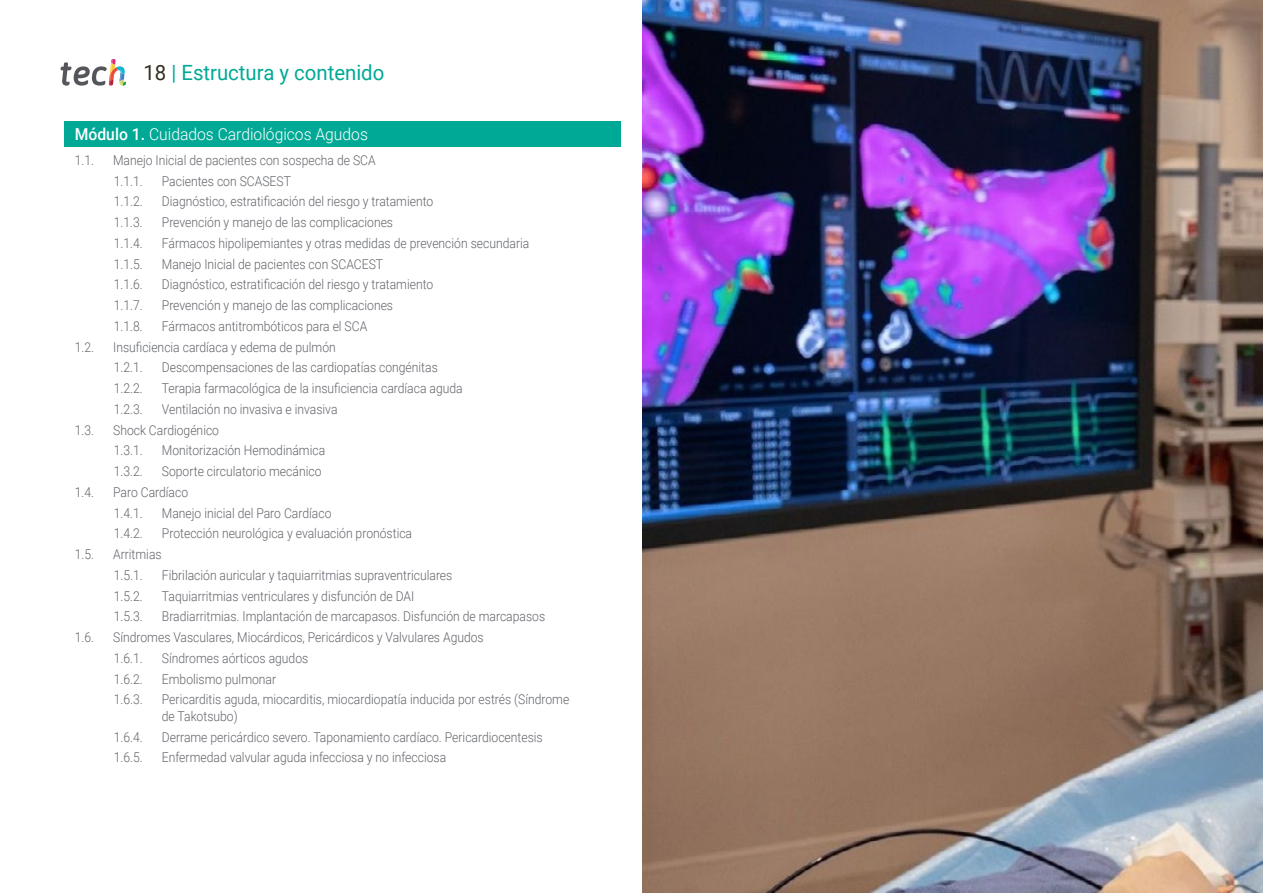
<style>
.page{position:relative;width:1263px;height:893px;background:#fff}
.page>*{position:absolute;margin:0;border:0;box-sizing:border-box;transform-origin:0 0}
.t1{font:21px "Roboto";color:#00a996}
.t2{font:300 16.5px "Roboto";color:#fff;scale:.95 1}
.t3{font:300 13.5px/20.7px "Roboto";color:#61646a;scale:.9 1}
.s1{color:#312e20}
.s2{font-weight:500}
</style>
<div class="page">
<img style="left:642px;top:0;width:621px;height:893px">
<svg style="left:61px;top:59px;width:65px;height:27px"></svg>
<div style="left:64px;top:121px;width:557px;height:25px;background:#00a996"></div>
<h1 class="t1" style="left:144px;top:57px;width:242px"><span class="s1">18</span> | Estructura y contenido</h1>
<p class="t2" style="left:75px;top:123px;width:310px"><span class="s2">Módulo 1.</span> Cuidados Cardiológicos Agudos</p>
<p class="t3" style="left:75px;top:149px;width:23px">1.1.</p>
<p class="t3" style="left:113px;top:149px;width:293px">Manejo Inicial de pacientes con sospecha de SCA<br>1.1.1.</p>
<p class="t3" style="left:162px;top:170px;width:145px">Pacientes con SCASEST</p>
<p class="t3" style="left:114px;top:191px;width:34px">1.1.2.</p>
<p class="t3" style="left:162px;top:191px;width:303px">Diagnóstico, estratificación del riesgo y tratamiento</p>
<p class="t3" style="left:114px;top:211px;width:34px">1.1.3.</p>
<p class="t3" style="left:162px;top:211px;width:258px">Prevención y manejo de las complicaciones</p>
<p class="t3" style="left:114px;top:232px;width:34px">1.1.4.</p>
<p class="t3" style="left:162px;top:232px;width:410px">Fármacos hipolipemiantes y otras medidas de prevención secundaria</p>
<p class="t3" style="left:114px;top:253px;width:34px">1.1.5.</p>
<p class="t3" style="left:162px;top:253px;width:247px">Manejo Inicial de pacientes con SCACEST</p>
<p class="t3" style="left:114px;top:274px;width:34px">1.1.6.</p>
<p class="t3" style="left:162px;top:274px;width:303px">Diagnóstico, estratificación del riesgo y tratamiento</p>
<p class="t3" style="left:114px;top:294px;width:34px">1.1.7.</p>
<p class="t3" style="left:162px;top:294px;width:258px">Prevención y manejo de las complicaciones</p>
<p class="t3" style="left:114px;top:315px;width:34px">1.1.8.</p>
<p class="t3" style="left:162px;top:315px;width:230px">Fármacos antitrombóticos para el SCA</p>
<p class="t3" style="left:75px;top:336px;width:23px">1.2.</p>
<p class="t3" style="left:113px;top:336px;width:249px">Insuficiencia cardíaca y edema de pulmón<br>1.2.1.</p>
<p class="t3" style="left:162px;top:357px;width:308px">Descompensaciones de las cardiopatías congénitas</p>
<p class="t3" style="left:114px;top:377px;width:34px">1.2.2.</p>
<p class="t3" style="left:162px;top:377px;width:336px">Terapia farmacológica de la insuficiencia cardíaca aguda</p>
<p class="t3" style="left:114px;top:398px;width:34px">1.2.3.</p>
<p class="t3" style="left:162px;top:398px;width:197px">Ventilación no invasiva e invasiva</p>
<p class="t3" style="left:75px;top:419px;width:23px">1.3.</p>
<p class="t3" style="left:113px;top:419px;width:119px">Shock Cardiogénico<br>1.3.1.</p>
<p class="t3" style="left:162px;top:440px;width:183px">Monitorización Hemodinámica</p>
<p class="t3" style="left:114px;top:460px;width:34px">1.3.2.</p>
<p class="t3" style="left:162px;top:460px;width:179px">Soporte circulatorio mecánico</p>
<p class="t3" style="left:75px;top:481px;width:23px">1.4.</p>
<p class="t3" style="left:113px;top:481px;width:85px">Paro Cardíaco<br>1.4.1.</p>
<p class="t3" style="left:162px;top:502px;width:190px">Manejo inicial del Paro Cardíaco</p>
<p class="t3" style="left:114px;top:523px;width:34px">1.4.2.</p>
<p class="t3" style="left:162px;top:523px;width:280px">Protección neurológica y evaluación pronóstica</p>
<p class="t3" style="left:75px;top:543px;width:23px">1.5.</p>
<p class="t3" style="left:113px;top:543px;width:55px">Arritmias<br>1.5.1.</p>
<p class="t3" style="left:162px;top:564px;width:324px">Fibrilación auricular y taquiarritmias supraventriculares</p>
<p class="t3" style="left:114px;top:585px;width:34px">1.5.2.</p>
<p class="t3" style="left:162px;top:585px;width:282px">Taquiarritmias ventriculares y disfunción de DAI</p>
<p class="t3" style="left:114px;top:606px;width:34px">1.5.3.</p>
<p class="t3" style="left:162px;top:606px;width:427px">Bradiarritmias. Implantación de marcapasos. Disfunción de marcapasos</p>
<p class="t3" style="left:75px;top:626px;width:23px">1.6.</p>
<p class="t3" style="left:113px;top:626px;width:413px">Síndromes Vasculares, Miocárdicos, Pericárdicos y Valvulares Agudos<br>1.6.1.</p>
<p class="t3" style="left:162px;top:647px;width:164px">Síndromes aórticos agudos</p>
<p class="t3" style="left:114px;top:668px;width:34px">1.6.2.</p>
<p class="t3" style="left:162px;top:668px;width:128px">Embolismo pulmonar</p>
<p class="t3" style="left:114px;top:689px;width:34px">1.6.3.</p>
<p class="t3" style="left:162px;top:691px;width:454px;line-height:16.5px">Pericarditis aguda, miocarditis, miocardiopatía inducida por estrés (Síndrome de Takotsubo)</p>
<p class="t3" style="left:114px;top:726px;width:34px">1.6.4.</p>
<p class="t3" style="left:162px;top:726px;width:425px">Derrame pericárdico severo. Taponamiento cardíaco. Pericardiocentesis</p>
<p class="t3" style="left:114px;top:747px;width:34px">1.6.5.</p>
<p class="t3" style="left:162px;top:747px;width:317px">Enfermedad valvular aguda infecciosa y no infecciosa</p>
</div>
